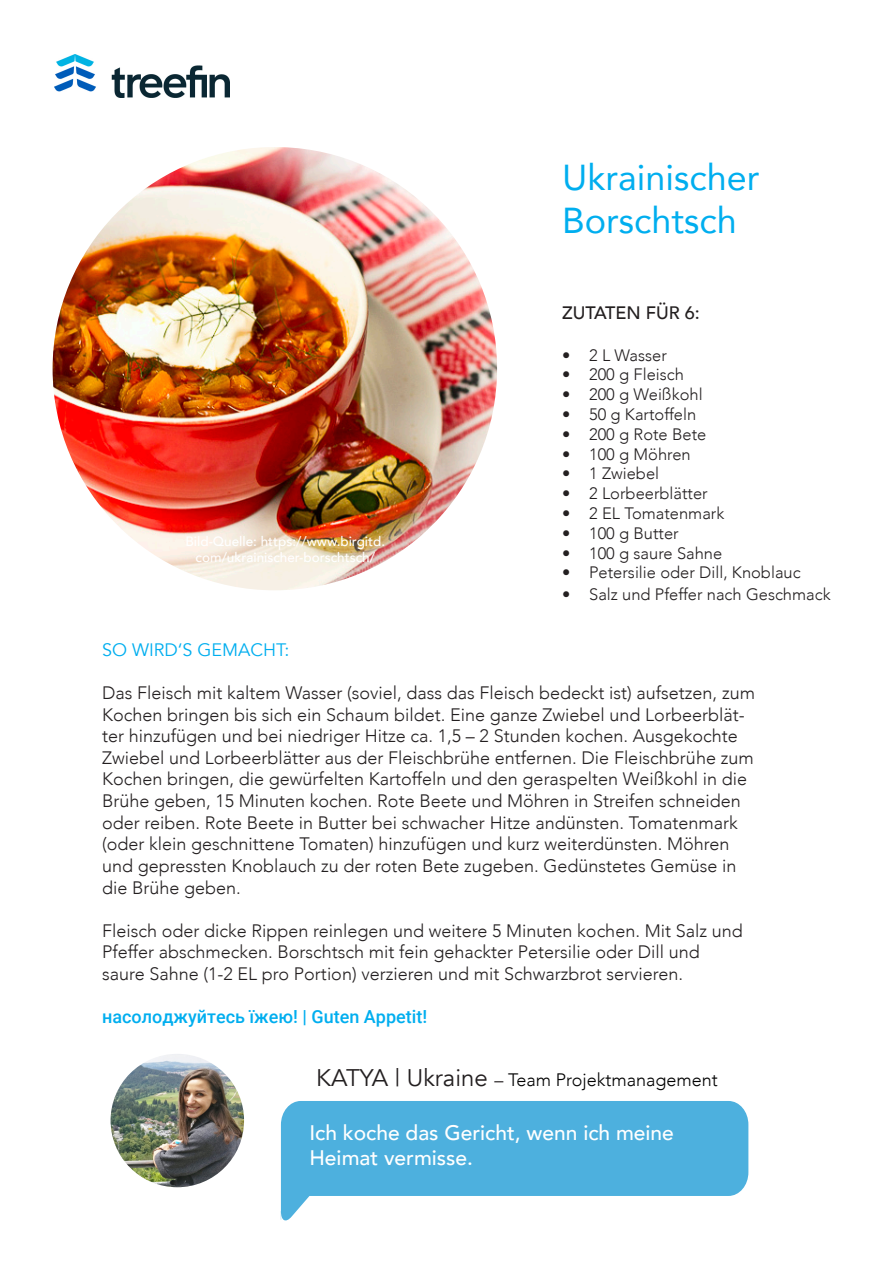
<style>
.page{position:relative;width:893px;height:1263px;background:#fff}
.page>*{position:absolute;margin:0;border:0;box-sizing:border-box;transform-origin:0 0}
.t1{font:36px/43.2px "Avenir";color:#00aeef}
.t2{font:500 21px "Avenir";color:#fff}
.t3{font:300 18px/21.6px "Avenir";color:#231f20}
.t4{font:300 18px "Avenir";color:#000}
.t5{font:500 18px "Roboto";color:#00aeef}
.t6{font:18px "Avenir";color:#00aeef}
.t7{font:500 18px "Avenir";color:#231f20}
.t8{font:300 16.5px "Avenir";color:#231f20}
.t9{font:500 13.5px/16.2px "Avenir";color:#fff;text-align:center}
.s1{font-weight:400;font-size:24px;color:#231f20}
.s2{color:#231f20}
</style>
<div class="page">
<img style="left:54px;top:54px;width:176px;height:43px">
<svg style="left:281px;top:1101px;width:467px;height:120px;fill:#4db0de"></svg>
<img style="left:111px;top:1054px;width:133px;height:133px;border-radius:67px">
<img style="left:53px;top:147px;width:444px;height:443px">
<p class="t9" style="left:185px;top:533px;width:201px">Bild-Quelle: https://www.birgitd. com/ukrainischer-borschtsch/</p>
<p class="t1" style="left:562px;top:154px;width:199px">Ukrainischer<br>Borschtsch</p>
<p class="t7" style="left:562px;top:297px;width:139px">ZUTATEN FÜR 6:</p>
<p class="t8" style="left:562px;top:345px;width:106px">• 2 L Wasser</p>
<p class="t8" style="left:562px;top:365px;width:123px">• 200 g Fleisch</p>
<p class="t8" style="left:562px;top:385px;width:142px">• 200 g Weißkohl</p>
<p class="t8" style="left:562px;top:404px;width:136px">• 50 g Kartoffeln</p>
<p class="t8" style="left:562px;top:424px;width:146px">• 200 g Rote Bete</p>
<p class="t8" style="left:562px;top:444px;width:130px">• 100 g Möhren</p>
<p class="t8" style="left:562px;top:464px;width:99px">• 1 Zwiebel</p>
<p class="t8" style="left:562px;top:484px;width:147px">• 2 Lorbeerblätter</p>
<p class="t8" style="left:562px;top:503px;width:164px">• 2 EL Tomatenmark</p>
<p class="t8" style="left:562px;top:523px;width:118px">• 100 g Butter</p>
<p class="t8" style="left:562px;top:543px;width:162px">• 100 g saure Sahne</p>
<p class="t8" style="left:562px;top:563px;width:240px">• Petersilie oder Dill, Knoblauc</p>
<p class="t8" style="left:562px;top:584px;width:270px">• Salz und Pfeffer nach Geschmack</p>
<p class="t6" style="left:102px;top:639px;width:189px">SO WIRD‘S GEMACHT:</p>
<p class="t3" style="left:102px;top:682px;width:654px">Das Fleisch mit kaltem Wasser (soviel, dass das Fleisch bedeckt ist) aufsetzen, zum Kochen bringen bis sich ein Schaum bildet. Eine ganze Zwiebel und Lorbeerblät&shy;ter hinzufügen und bei niedriger Hitze ca. 1,5 – 2 Stunden kochen. Ausgekochte Zwiebel und Lorbeerblätter aus der Fleischbrühe entfernen. Die Fleischbrühe zum Kochen bringen, die gewürfelten Kartoffeln und den geraspelten Weißkohl in die Brühe geben, 15 Minuten kochen. Rote Beete und Möhren in Streifen schneiden oder reiben. Rote Beete in Butter bei schwacher Hitze andünsten. Tomatenmark (oder klein geschnittene Tomaten) hinzufügen und kurz weiterdünsten. Möhren und gepressten Knoblauch zu der roten Bete zugeben. Gedünstetes Gemüse in die Brühe geben.</p>
<p class="t3" style="left:102px;top:920px;width:642px">Fleisch oder dicke Rippen reinlegen und weitere 5 Minuten kochen. Mit Salz und<br>Pfeffer abschmecken. Borschtsch mit fein gehackter Petersilie oder Dill und</p>
<p class="t3" style="left:102px;top:963px;width:583px">saure Sahne (1-2 EL pro Portion) verzieren und mit Schwarzbrot servieren.</p>
<p class="t5" style="left:102px;top:1004px;width:327px">насолоджуйтесь їжею! | Guten Appetit!</p>
<p class="t4" style="left:316px;top:1069px;width:403px"><span class="s1">KATYA | Ukraine</span> <span class="s2">–</span> Team Projektmanagement</p>
<p class="t2" style="left:309px;top:1114px;width:366px">Ich koche das Gericht, wenn ich meine</p>
<p class="t2" style="left:309px;top:1140px;width:165px">Heimat vermisse.</p>
</div>
